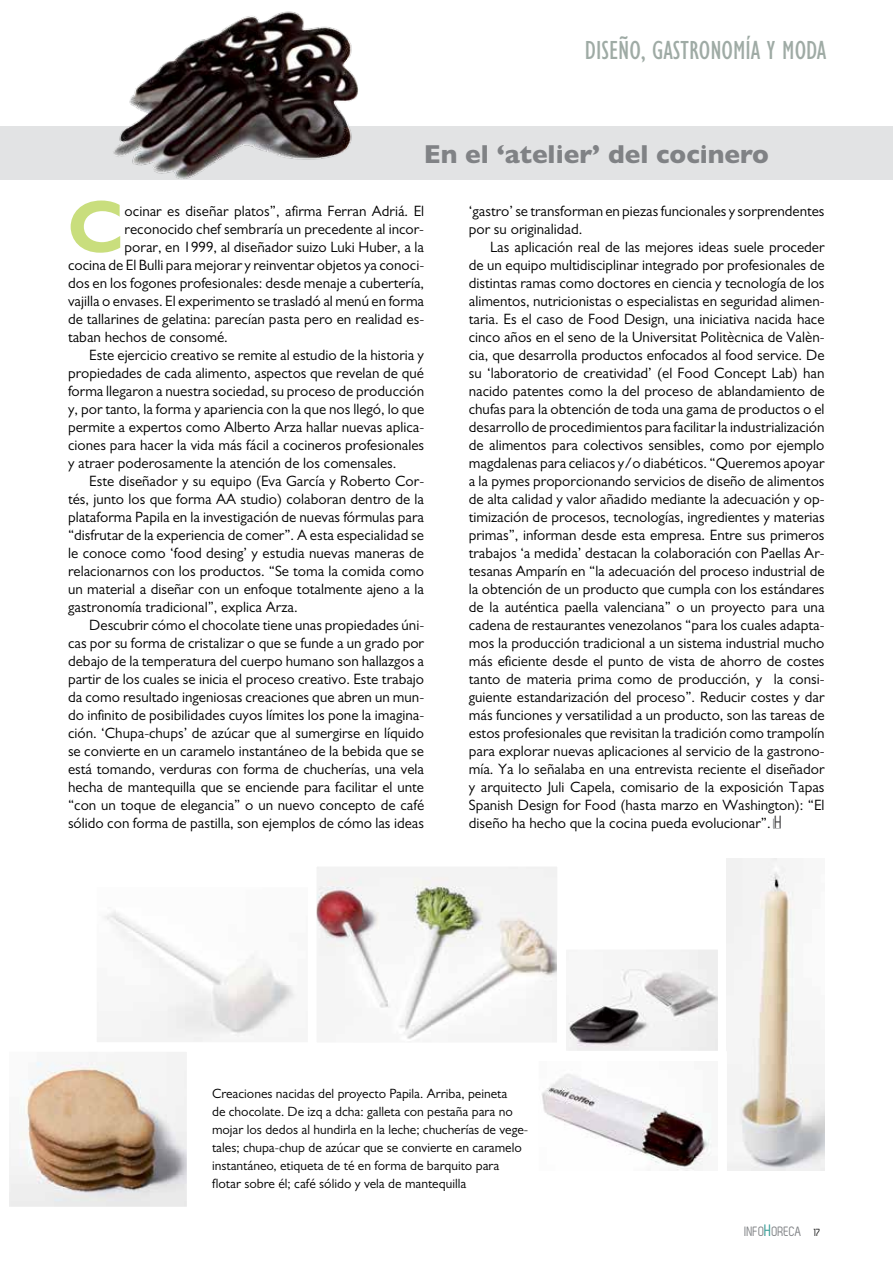
<style>
.page{position:relative;width:893px;height:1263px;background:#fff}
.page>*{position:absolute;margin:0;border:0;box-sizing:border-box;transform-origin:0 0}
.t1{font:700 74.55px "Gill Sans MT Pro";color:#c9de7d}
.t2{font:condensed 27px "Gill Sans MT Pro";color:#9faba5}
.t3{font:800 26.25px "Gill Sans MT Pro";color:#808285}
.t4{font:15px/18px "Gill Sans MT Pro";color:#000}
.t5{font:13.5px/18px "Gill Sans MT Pro";color:#000}
.t6{font:13.5px "Zag";color:#808285}
.s1{font-family:"Zag";font-size:13.2px;color:#808285}
.s2{font-family:"Zag";font-size:17.55px;color:#414042}
.s3{font-size:16.5px;color:#379d96}
.s4{font-size:10.5px;color:#000}
</style>
<div class="page">
<div style="left:0;top:127px;width:893px;height:53px;background:#e2e3e4"></div>
<img style="left:102px;top:11px;width:268px;height:168px">
<img style="left:98px;top:911px;width:198px;height:130px">
<img style="left:318px;top:868px;width:238px;height:173px">
<img style="left:567px;top:950px;width:150px;height:100px">
<img style="left:727px;top:859px;width:98px;height:311px">
<img style="left:10px;top:1053px;width:176px;height:153px">
<img style="left:541px;top:1074px;width:171px;height:97px">
<h2 class="t2" style="left:585px;top:34px;width:243px">DISEÑO, GASTRONOMÍA Y MODA</h2>
<h3 class="t3" style="left:424px;top:139px;width:347px">En el ‘atelier’ del cocinero</h3>
<h1 class="t1" style="left:68px;top:181px;width:58px">C</h1>
<p class="t4" style="left:125px;top:202px;width:301px">ocinar es diseñar platos”, afirma Ferran Adriá. El</p>
<p class="t4" style="left:125px;top:220px;width:301px">reconocido chef sembraría un precedente al incor-</p>
<p class="t4" style="left:125px;top:238px;width:301px">porar, en 1999, al diseñador suizo Luki Huber, a la</p>
<p class="t4" style="left:68px;top:256px;width:358px">cocina de El Bulli para mejorar y reinventar objetos ya conoci-</p>
<p class="t4" style="left:68px;top:274px;width:358px">dos en los fogones profesionales: desde menaje a cubertería,</p>
<p class="t4" style="left:68px;top:292px;width:358px">vajilla o envases. El experimento se trasladó al menú en forma</p>
<p class="t4" style="left:68px;top:310px;width:358px">de tallarines de gelatina: parecían pasta pero en realidad es-</p>
<p class="t4" style="left:68px;top:328px;width:161px">taban hechos de consomé.</p>
<p class="t4" style="left:89px;top:346px;width:336px">Este ejercicio creativo se remite al estudio de la historia y</p>
<p class="t4" style="left:68px;top:364px;width:358px">propiedades de cada alimento, aspectos que revelan de qué</p>
<p class="t4" style="left:68px;top:382px;width:358px">forma llegaron a nuestra sociedad, su proceso de producción</p>
<p class="t4" style="left:68px;top:400px;width:358px">y, por tanto, la forma y apariencia con la que nos llegó, lo que</p>
<p class="t4" style="left:68px;top:418px;width:358px">permite a expertos como Alberto Arza hallar nuevas aplica-</p>
<p class="t4" style="left:68px;top:436px;width:358px">ciones para hacer la vida más fácil a cocineros profesionales</p>
<p class="t4" style="left:68px;top:454px;width:330px">y atraer poderosamente la atención de los comensales.</p>
<p class="t4" style="left:89px;top:472px;width:336px">Este diseñador y su equipo (Eva García y Roberto Cor-</p>
<p class="t4" style="left:68px;top:490px;width:358px">tés, junto los que forma AA studio) colaboran dentro de la</p>
<p class="t4" style="left:68px;top:508px;width:358px">plataforma Papila en la investigación de nuevas fórmulas para</p>
<p class="t4" style="left:68px;top:526px;width:358px">“disfrutar de la experiencia de comer”. A esta especialidad se</p>
<p class="t4" style="left:68px;top:544px;width:358px">le conoce como ‘food desing’ y estudia nuevas maneras de</p>
<p class="t4" style="left:68px;top:562px;width:358px">relacionarnos con los productos. “Se toma la comida como</p>
<p class="t4" style="left:68px;top:580px;width:358px">un material a diseñar con un enfoque totalmente ajeno a la</p>
<p class="t4" style="left:68px;top:598px;width:231px">gastronomía tradicional”, explica Arza.</p>
<p class="t4" style="left:89px;top:616px;width:336px">Descubrir cómo el chocolate tiene unas propiedades úni-</p>
<p class="t4" style="left:68px;top:634px;width:358px">cas por su forma de cristalizar o que se funde a un grado por</p>
<p class="t4" style="left:68px;top:652px;width:358px">debajo de la temperatura del cuerpo humano son hallazgos a</p>
<p class="t4" style="left:68px;top:670px;width:358px">partir de los cuales se inicia el proceso creativo. Este trabajo</p>
<p class="t4" style="left:68px;top:688px;width:358px">da como resultado ingeniosas creaciones que abren un mun-</p>
<p class="t4" style="left:68px;top:706px;width:358px">do infinito de posibilidades cuyos límites los pone la imagina-</p>
<p class="t4" style="left:68px;top:724px;width:358px">ción. ‘Chupa-chups’ de azúcar que al sumergirse en líquido</p>
<p class="t4" style="left:68px;top:742px;width:358px">se convierte en un caramelo instantáneo de la bebida que se</p>
<p class="t4" style="left:68px;top:760px;width:358px">está tomando, verduras con forma de chucherías, una vela</p>
<p class="t4" style="left:68px;top:778px;width:358px">hecha de mantequilla que se enciende para facilitar el unte</p>
<p class="t4" style="left:68px;top:796px;width:358px">“con un toque de elegancia” o un nuevo concepto de café</p>
<p class="t4" style="left:68px;top:814px;width:358px">sólido con forma de pastilla, son ejemplos de cómo las ideas</p>
<p class="t4" style="left:469px;top:202px;width:357px">‘gastro’ se transforman en piezas funcionales y sorprendentes por su originalidad.</p>
<p class="t4" style="left:469px;top:238px;width:358px;text-align:justify;text-indent:21px">Las aplicación real de las mejores ideas suele proceder de un equipo multidisciplinar integrado por profesionales de distintas ramas como doctores en ciencia y tecnología de los alimentos, nutricionistas o especialistas en seguridad alimen&shy;taria. Es el caso de Food Design, una iniciativa nacida hace cinco años en el seno de la Universitat Politècnica de Valèn&shy;cia, que desarrolla productos enfocados al food service. De su ‘laboratorio de creatividad’ (el Food Concept Lab) han nacido patentes como la del proceso de ablandamiento de chufas para la obtención de toda una gama de productos o el desarrollo de procedimientos para facilitar la industrialización de alimentos para colectivos sensibles, como por ejemplo magdalenas para celiacos y/o diabéticos. “Queremos apoyar a la pymes proporcionando servicios de diseño de alimentos de alta calidad y valor añadido mediante la adecuación y op&shy;timización de procesos, tecnologías, ingredientes y materias primas”, informan desde esta empresa. Entre sus primeros trabajos ‘a medida’ destacan la colaboración con Paellas Ar&shy;tesanas Amparín en “la adecuación del proceso industrial de la obtención de un producto que cumpla con los estándares de la auténtica paella valenciana” o un proyecto para una cadena de restaurantes venezolanos “para los cuales adapta&shy;mos la producción tradicional a un sistema industrial mucho más eficiente desde el punto de vista de ahorro de costes tanto de materia prima como de producción, y la consi&shy;guiente estandarización del proceso”. Reducir costes y dar más funciones y versatilidad a un producto, son las tareas de estos profesionales que revisitan la tradición como trampolín para explorar nuevas aplicaciones al servicio de la gastrono&shy;mía. Ya lo señalaba en una entrevista reciente el diseñador y arquitecto Juli Capela, comisario de la exposición Tapas Spanish Design for Food (hasta marzo en Washington): “El diseño ha hecho que la cocina pueda evolucionar”. <span class="s1">I</span><span class="s2">H</span></p>
<p class="t5" style="left:212px;top:1084px;width:318px">Creaciones nacidas del proyecto Papila. Arriba, peineta<br>de chocolate. De izq a dcha: galleta con pestaña para no mojar los dedos al hundirla en la leche; chucherías de vege&shy;tales; chupa-chup de azúcar que se convierte en caramelo instantáneo, etiqueta de té en forma de barquito para flotar sobre él; café sólido y vela de mantequilla</p>
<p class="t6" style="left:744px;top:1224px;width:78px">INFO<span class="s3">H</span>ORECA <span class="s4">17</span></p>
</div>
